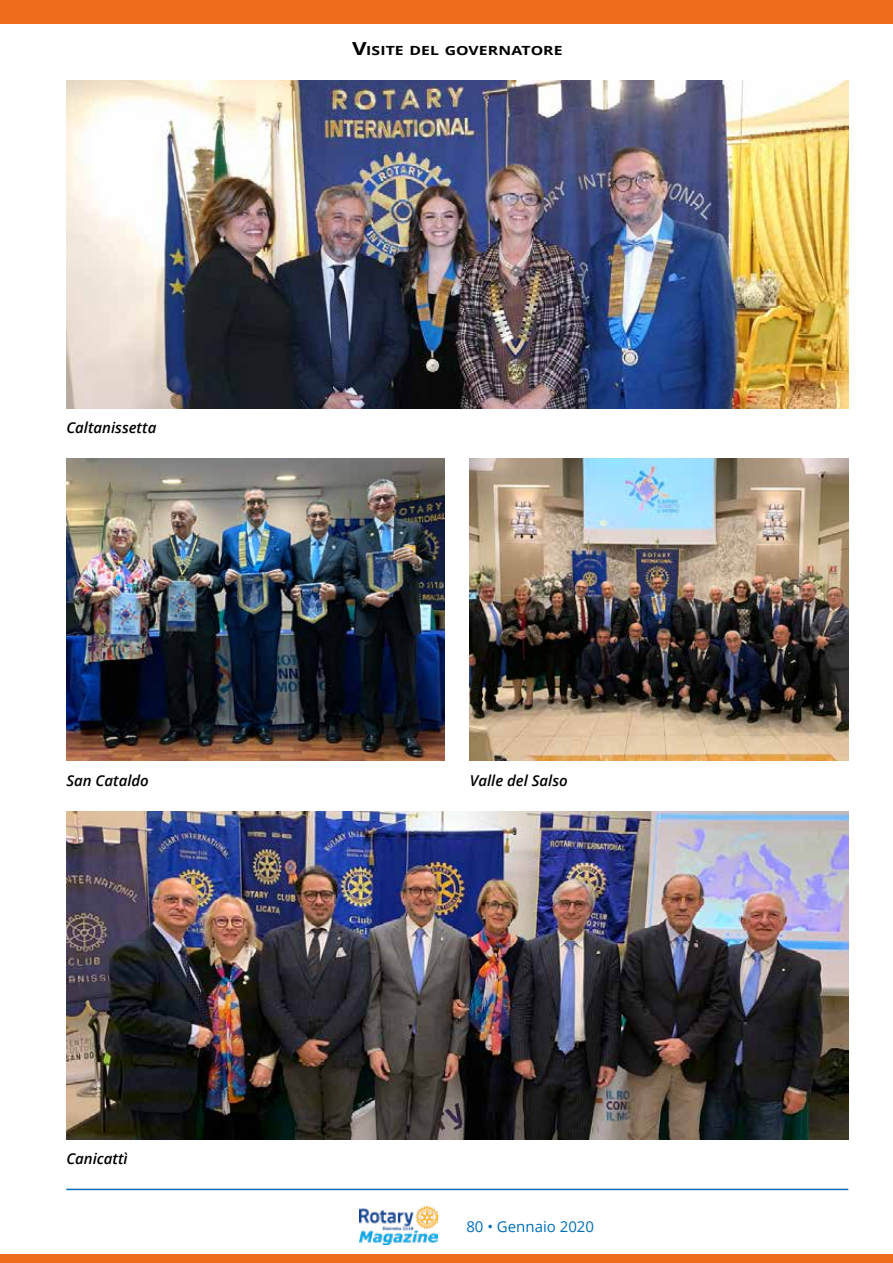
<style>
.page{position:relative;width:893px;height:1263px;background:#fff}
.page>*{position:absolute;margin:0;border:0;box-sizing:border-box;transform-origin:0 0}
.t1{font:italic 600 15px "Open Sans";color:#000}
.t2{font:15px "Open Sans";color:#006db8}
.t3{font:700 12.6px "Open Sans";color:#000;scale:1.25 1}
.s1{font-size:18px}
</style>
<div class="page">
<img style="left:359px;top:1206px;width:78px;height:39px">
<hr style="left:66px;top:1189px;width:782px;height:1px;background:#006db8">
<div style="left:0;top:1254px;width:893px;height:9px;background:#ed6b1a"></div>
<div style="left:0;top:0;width:893px;height:23px;background:#ed6b1a"></div>
<img style="left:66px;top:458px;width:379px;height:303px">
<img style="left:470px;top:458px;width:378px;height:303px">
<img style="left:66px;top:80px;width:782px;height:328px">
<img style="left:66px;top:811px;width:782px;height:328px">
<p class="t1" style="left:66px;top:418px;width:92px">Caltanissetta</p>
<p class="t1" style="left:66px;top:770px;width:84px">San Cataldo</p>
<p class="t1" style="left:66px;top:1148px;width:63px">Canicattì</p>
<p class="t3" style="left:352px;top:42px;width:18px"><span class="s1">V</span>ISITE</p>
<p class="t3" style="left:410px;top:42px;width:9px">DEL</p>
<p class="t3" style="left:445px;top:42px;width:10px">GOVERNATORE</p>
<p class="t1" style="left:470px;top:770px;width:99px">Valle del Salso</p>
<p class="t2" style="left:466px;top:1216px;width:129px">80 • Gennaio 2020</p>
</div>
